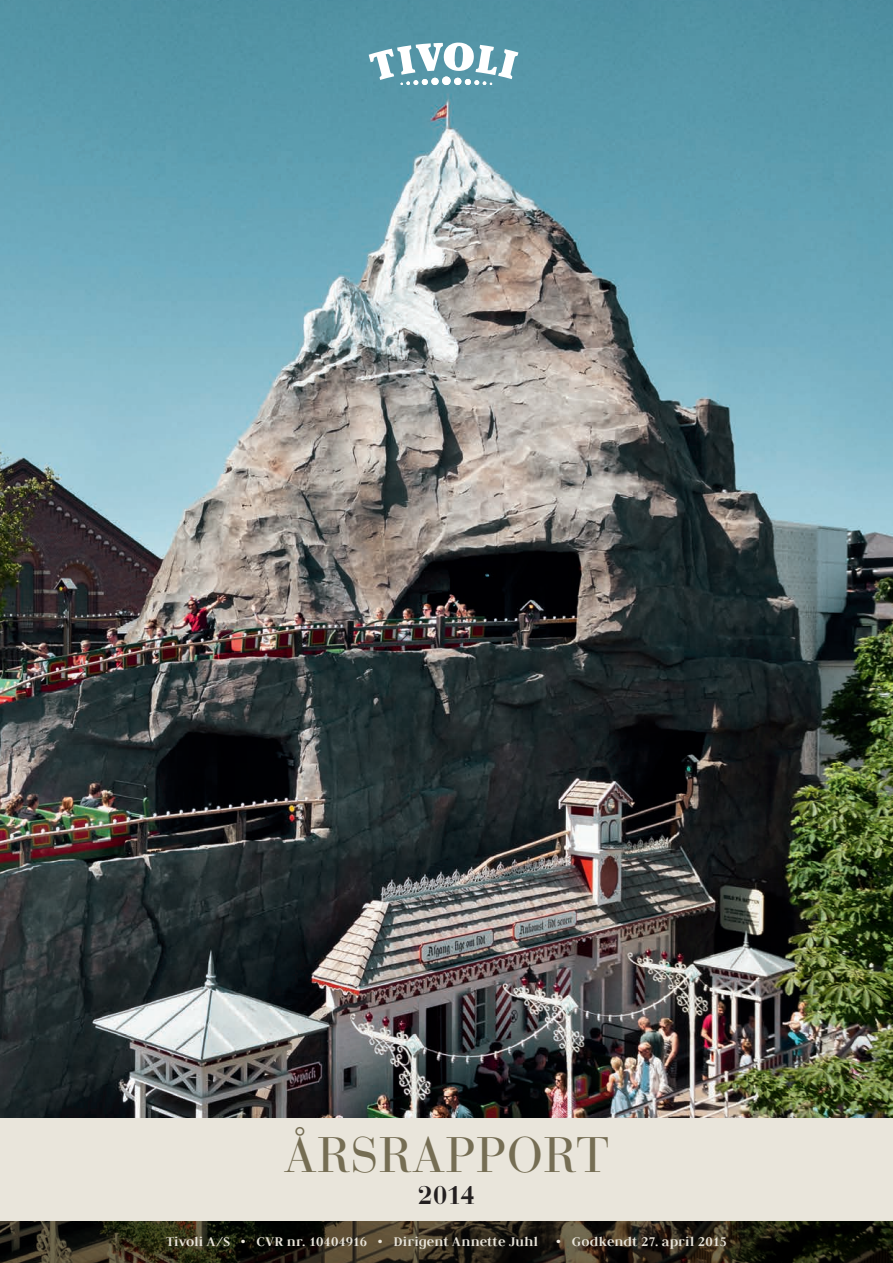
<style>
.page{position:relative;width:893px;height:1263px;background:#fff}
.page>*{position:absolute;margin:0;border:0;box-sizing:border-box;transform-origin:0 0}
.t1{font:49.5px "Bauer Bodoni Std";letter-spacing:.01em;color:#756d53}
.t2{font:700 25.5px "Bauer Bodoni Std";color:#231f20}
.t3{font:700 15px "Judson";letter-spacing:.005em;color:#e9e5db}
</style>
<div class="page">
<img style="left:0;top:0;width:893px;height:1118px">
<svg style="left:369px;top:43px;width:149px;height:42px"></svg>
<svg style="left:0;top:1220px;width:893px;height:43px;background:#2e2a1d"></svg>
<div style="left:0;top:1118px;width:893px;height:102px;background:#e9e5db"></div>
<h1 class="t1" style="left:284px;top:1125px;width:327px">ÅRSRAPPORT</h1>
<h2 class="t2" style="left:418px;top:1179px;width:58px">2014</h2>
<p class="t3" style="left:166px;top:1232px;width:562px">Tivoli A/S • CVR nr. 10404916 • Dirigent Annette Juhl • Godkendt 27. april 2015</p>
</div>
